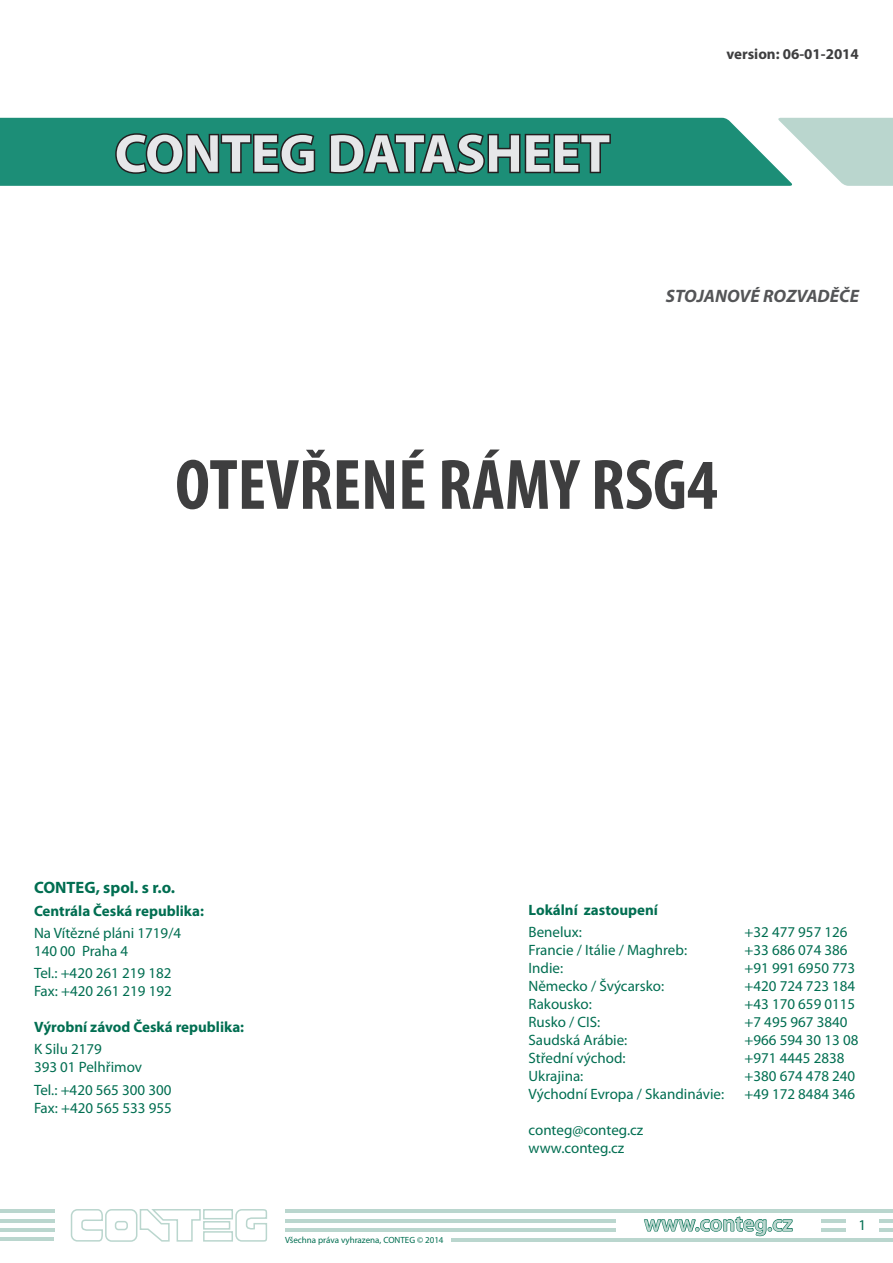
<style>
.page{position:relative;width:893px;height:1263px;background:#fff}
.page>*{position:absolute;margin:0;border:0;box-sizing:border-box;transform-origin:0 0}
.odrazky{font:700 condensed 72px "Myriad Pro";color:#3e3e3f}
.t1{font:700 54px "Myriad Pro";color:#e6e7e9}
.t2{font:600 22.5px "Myriad Pro";color:#bad6ce}
.odrazky-2{font:italic 700 18px "Myriad Pro";color:#545557}
.t3{font:700 16.5px "Myriad Pro";color:#006e51}
.t4{font:15px/18px "Myriad Pro";color:#006e51}
.t5{font:700 15px "Myriad Pro";color:#006e51}
.odrazky-3{font:700 15px "Myriad Pro";color:#3e3e3f}
.t6{font:9px "Myriad Pro";color:#006e51}
</style>
<div class="page">
<hr style="left:285px;top:1209px;width:608px;height:3px;background:#bad6ce">
<hr style="left:451px;top:1238px;width:442px;height:4px;background:#bad6ce">
<hr style="left:285px;top:1219px;width:331px;height:3px;background:#bad6ce">
<hr style="left:285px;top:1228px;width:331px;height:4px;background:#bad6ce">
<svg style="left:643px;top:1212px;width:150px;height:25px"></svg>
<hr style="left:821px;top:1219px;width:72px;height:3px;background:#bad6ce">
<hr style="left:821px;top:1228px;width:72px;height:4px;background:#bad6ce">
<div style="left:203px;top:1221px;width:27px;height:8px;border:2px solid #bad6ce"></div>
<div style="left:203px;top:1231px;width:30px;height:10px;border:2px solid #bad6ce"></div>
<svg style="left:235px;top:1209px;width:32px;height:33px"></svg>
<div style="left:203px;top:1209px;width:30px;height:10px;border:2px solid #bad6ce"></div>
<svg style="left:70px;top:1209px;width:131px;height:33px"></svg>
<hr style="left:0;top:1219px;width:54px;height:3px;background:#bad6ce">
<hr style="left:0;top:1228px;width:54px;height:4px;background:#bad6ce">
<hr style="left:0;top:1209px;width:54px;height:3px;background:#bad6ce">
<hr style="left:0;top:1238px;width:53px;height:3px;background:#bad6ce">
<div style="left:846px;top:1214px;width:33px;height:20px;background:#fff"></div>
<svg style="left:794px;top:118px;width:99px;height:68px"></svg>
<svg style="left:0;top:118px;width:794px;height:68px;background:#2c9680"></svg>
<svg style="left:114px;top:131px;width:203px;height:45px;background:#1e6759"></svg>
<svg style="left:328px;top:132px;width:284px;height:43px;background:#1e6557"></svg>
<h2 class="t1" style="left:115px;top:118px;width:497px">CONTEG DATASHEET</h2>
<p class="odrazky-3" style="left:726px;top:45px;width:134px">version: 06-01-2014</p>
<p class="odrazky-2" style="left:666px;top:285px;width:195px">STOJANOVÉ ROZVADĚČE</p>
<p class="odrazky" style="left:175px;top:440px;width:544px">OTEVŘENÉ RÁMY RSG4</p>
<p class="t3" style="left:34px;top:877px;width:143px">CONTEG, spol. s r.o.</p>
<p class="t5" style="left:34px;top:901px;width:171px">Centrála Česká republika:</p>
<p class="t4" style="left:34px;top:923px;width:149px">Na Vítězné pláni 1719/4<br>140 00 Praha 4</p>
<p class="t4" style="left:34px;top:964px;width:139px">Tel.: +420 261 219 182<br>Fax: +420 261 219 192</p>
<p class="t5" style="left:34px;top:1017px;width:212px">Výrobní závod Česká republika:</p>
<p class="t4" style="left:34px;top:1040px;width:110px">K Silu 2179<br>393 01 Pelhřimov</p>
<p class="t4" style="left:34px;top:1080px;width:139px">Tel.: +420 565 300 300<br>Fax: +420 565 533 955</p>
<p class="t6" style="left:285px;top:1234px;width:160px">Všechna práva vyhrazena, CONTEG © 2014</p>
<p class="t5" style="left:528px;top:900px;width:131px">Lokální zastoupení</p>
<p class="t4" style="left:528px;top:923px;width:55px">Benelux:</p>
<p class="t4" style="left:744px;top:923px;width:105px">+32 477 957 126</p>
<p class="t4" style="left:528px;top:941px;width:160px">Francie / Itálie / Maghreb:</p>
<p class="t4" style="left:744px;top:941px;width:105px">+33 686 074 386</p>
<p class="t4" style="left:528px;top:959px;width:36px">Indie:</p>
<p class="t4" style="left:744px;top:959px;width:112px">+91 991 6950 773</p>
<p class="t4" style="left:528px;top:977px;width:137px">Německo / Švýcarsko:</p>
<p class="t4" style="left:744px;top:977px;width:112px">+420 724 723 184</p>
<p class="t4" style="left:528px;top:995px;width:65px">Rakousko:</p>
<p class="t4" style="left:744px;top:995px;width:112px">+43 170 659 0115</p>
<p class="t4" style="left:528px;top:1013px;width:73px">Rusko / CIS:</p>
<p class="t4" style="left:744px;top:1013px;width:105px">+7 495 967 3840</p>
<p class="t4" style="left:528px;top:1031px;width:100px">Saudská Arábie:</p>
<p class="t4" style="left:744px;top:1031px;width:115px">+966 594 30 13 08</p>
<p class="t4" style="left:528px;top:1049px;width:99px">Střední východ:</p>
<p class="t4" style="left:744px;top:1049px;width:101px">+971 4445 2838</p>
<p class="t4" style="left:528px;top:1067px;width:56px">Ukrajina:</p>
<p class="t4" style="left:744px;top:1067px;width:112px">+380 674 478 240</p>
<p class="t4" style="left:528px;top:1085px;width:197px">Východní Evropa / Skandinávie:</p>
<p class="t4" style="left:744px;top:1085px;width:112px">+49 172 8484 346</p>
<p class="t4" style="left:528px;top:1121px;width:116px">conteg@conteg.cz www.conteg.cz</p>
<h3 class="t2" style="left:644px;top:1209px;width:150px">www.conteg.cz</h3>
<p class="t4" style="left:859px;top:1215px;width:9px">1</p>
</div>
